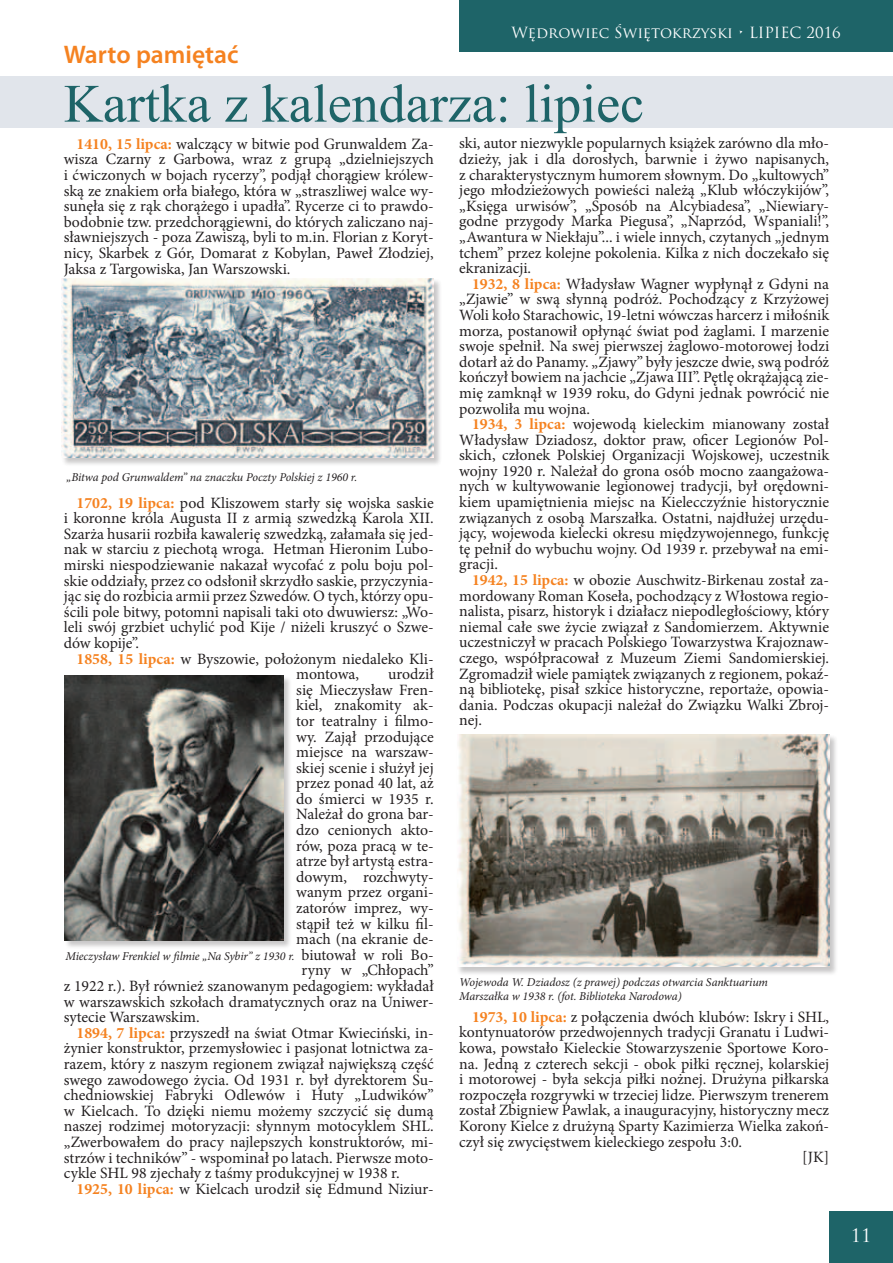
<style>
.page{position:relative;width:893px;height:1263px;background:#fff}
.page>*{position:absolute;margin:0;border:0;box-sizing:border-box;transform-origin:0 0}
.t1{font:54px "Times New Roman";color:#1e6468}
.t2{font:600 25.5px "Myriad Pro";color:#f58220}
.t3{font:18px "Trajan Pro";color:#fff}
.t4{font:15.75px/15.6px "Minion Pro";color:#231f20;text-align:justify}
.t5{font:15px "Trajan Pro";color:#fff}
.t6{font:italic 12px/13.5px "Minion Pro";letter-spacing:-.005em;color:#231f20}
.s1{font-weight:700;color:#f58220}
</style>
<div class="page">
<div style="left:459px;top:0;width:434px;height:51px;background:#1e6468"></div>
<div style="left:829px;top:1212px;width:64px;height:51px;background:#1e6468"></div>
<div style="left:0;top:77px;width:893px;height:51px;background:#e1e5eb"></div>
<div style="left:61px;top:278px;width:381px;height:189px;background:#231f20;opacity:.25"></div>
<img style="left:62px;top:279px;width:372px;height:179px">
<div style="left:457px;top:734px;width:381px;height:242px;background:#231f20;opacity:.25"></div>
<img style="left:457px;top:734px;width:372px;height:233px">
<div style="left:64px;top:675px;width:228px;height:274px;background:#231f20;opacity:.25"></div>
<img style="left:64px;top:675px;width:219px;height:265px">
<h2 class="t2" style="left:64px;top:38px;width:176px">Warto pamiętać</h2>
<p class="t5" style="left:511px;top:23px;width:331px">Wędrowiec Świętokrzyski • LIPIEC 2016</p>
<h1 class="t1" style="left:64px;top:67px;width:582px">Kartka z kalendarza: lipiec</h1>
<p class="t4" style="left:64px;top:136px;width:371px;text-indent:13px"><span class="s1">1410, 15 lipca:</span> walczący w bitwie pod Grunwaldem Za&shy;wisza Czarny z Garbowa, wraz z grupą „dzielniejszych i ćwiczonych w bojach rycerzy”, podjął chorągiew królew&shy;ską ze znakiem orła białego, która w „straszliwej walce wy&shy;sunęła się z rąk chorążego i upadła”. Rycerze ci to prawdo&shy;bodobnie tzw. przedchorągiewni, do których zaliczano naj&shy;sławniejszych - poza Zawiszą, byli to m.in. Florian z Koryt&shy;nicy, Skarbek z Gór, Domarat z Kobylan, Paweł Złodziej, Jaksa z Targowiska, Jan Warszowski.</p>
<p class="t6" style="left:67px;top:470px;width:292px">„Bitwa pod Grunwaldem” na znaczku Poczty Polskiej z 1960 r.</p>
<p class="t4" style="left:64px;top:495px;width:371px;text-indent:13px"><span class="s1">1702, 19 lipca:</span> pod Kliszowem starły się wojska saskie i koronne króla Augusta II z armią szwedzką Karola XII.<br>Szarża husarii rozbiła kawalerię szwedzką, załamała się jed&shy;nak w starciu z piechotą wroga. Hetman Hieronim Lubo&shy;mirski niespodziewanie nakazał wycofać z polu boju pol&shy;skie oddziały, przez co odsłonił skrzydło saskie, przyczynia&shy;jąc się do rozbicia armii przez Szwedów. O tych, którzy opu&shy;ścili pole bitwy, potomni napisali taki oto dwuwiersz: „Wo&shy;leli swój grzbiet uchylić pod Kije / niżeli kruszyć o Szwe&shy;dów kopije”.</p>
<p class="t4" style="left:296px;top:651px;width:139px;text-indent:-220px"><span class="s1">1858, 15 lipca:</span> w Byszowie, położonym niedaleko Kli&shy;montowa,</p>
<p class="t4" style="left:388px;top:666px;width:47px">urodził</p>
<p class="t4" style="left:296px;top:682px;width:139px">się Mieczysław Fren-</p>
<p class="t4" style="left:296px;top:697px;width:139px">kiel, znakomity ak-</p>
<p class="t4" style="left:296px;top:713px;width:139px">tor teatralny i filmo-</p>
<p class="t4" style="left:296px;top:729px;width:139px">wy. Zajął przodujące</p>
<p class="t4" style="left:296px;top:744px;width:139px">miejsce na warszaw-</p>
<p class="t4" style="left:296px;top:760px;width:139px">skiej scenie i służył jej</p>
<p class="t4" style="left:296px;top:775px;width:139px">przez ponad 40 lat, aż</p>
<p class="t4" style="left:296px;top:791px;width:139px">do śmierci w 1935 r.</p>
<p class="t4" style="left:296px;top:807px;width:139px">Należał do grona bar-</p>
<p class="t4" style="left:296px;top:822px;width:139px">dzo cenionych akto-</p>
<p class="t4" style="left:296px;top:838px;width:139px">rów, poza pracą w te-</p>
<p class="t4" style="left:296px;top:853px;width:139px">atrze był artystą estra-</p>
<p class="t4" style="left:296px;top:869px;width:139px">dowym, rozchwyty-</p>
<p class="t4" style="left:296px;top:885px;width:139px">wanym przez organi-</p>
<p class="t4" style="left:296px;top:900px;width:139px">zatorów imprez, wy-</p>
<p class="t4" style="left:296px;top:916px;width:139px">stąpił też w kilku fil-</p>
<p class="t4" style="left:296px;top:931px;width:139px">mach (na ekranie de-</p>
<p class="t4" style="left:302px;top:947px;width:134px">biutował w roli Bo-</p>
<p class="t4" style="left:302px;top:963px;width:134px">ryny w „Chłopach”</p>
<p class="t4" style="left:64px;top:978px;width:371px">z 1922 r.). Był również szanowanym pedagogiem: wykładał</p>
<p class="t4" style="left:64px;top:994px;width:371px">w warszawskich szkołach dramatycznych oraz na Uniwer-</p>
<p class="t4" style="left:64px;top:1009px;width:138px">sytecie Warszawskim.</p>
<p class="t4" style="left:77px;top:1025px;width:359px"><span class="s1">1894, 7 lipca:</span> przyszedł na świat Otmar Kwieciński, in-</p>
<p class="t4" style="left:64px;top:1041px;width:371px">żynier konstruktor, przemysłowiec i pasjonat lotnictwa za-</p>
<p class="t4" style="left:64px;top:1056px;width:371px">razem, który z naszym regionem związał największą część</p>
<p class="t4" style="left:64px;top:1072px;width:371px">swego zawodowego życia. Od 1931 r. był dyrektorem Su-</p>
<p class="t4" style="left:64px;top:1087px;width:371px">chedniowskiej Fabryki Odlewów i Huty „Ludwików”</p>
<p class="t4" style="left:64px;top:1103px;width:371px">w Kielcach. To dzięki niemu możemy szczycić się dumą</p>
<p class="t4" style="left:64px;top:1118px;width:371px">naszej rodzimej motoryzacji: słynnym motocyklem SHL.</p>
<p class="t4" style="left:64px;top:1134px;width:371px">„Zwerbowałem do pracy najlepszych konstruktorów, mi-</p>
<p class="t4" style="left:64px;top:1150px;width:371px">strzów i techników” - wspominał po latach. Pierwsze moto-</p>
<p class="t4" style="left:64px;top:1165px;width:337px">cykle SHL 98 zjechały z taśmy produkcyjnej w 1938 r.</p>
<p class="t4" style="left:77px;top:1181px;width:359px"><span class="s1">1925, 10 lipca:</span> w Kielcach urodził się Edmund Niziur-</p>
<p class="t6" style="left:65px;top:950px;width:231px">Mieczysław Frenkiel w filmie „Na Sybir” z 1930 r.</p>
<p class="t4" style="left:459px;top:136px;width:371px">ski, autor niezwykle popularnych książek zarówno dla mło&shy;dzieży, jak i dla dorosłych, barwnie i żywo napisanych, z charakterystycznym humorem słownym. Do „kultowych” jego młodzieżowych powieści należą „Klub włóczykijów”, „Księga urwisów”, „Sposób na Alcybiadesa”, „Niewiary&shy;godne przygody Marka Piegusa”, „Naprzód, Wspaniali!”, „Awantura w Niekłaju”... i wiele innych, czytanych „jednym tchem” przez kolejne pokolenia. Kilka z nich doczekało się ekranizacji.</p>
<p class="t4" style="left:459px;top:276px;width:371px;text-indent:13px"><span class="s1">1932, 8 lipca:</span> Władysław Wagner wypłynął z Gdyni na „Zjawie” w swą słynną podróż. Pochodzący z Krzyżowej Woli koło Starachowic, 19-letni wówczas harcerz i miłośnik morza, postanowił opłynąć świat pod żaglami. I marzenie swoje spełnił. Na swej pierwszej żaglowo-motorowej łodzi dotarł aż do Panamy. „Zjawy” były jeszcze dwie, swą podróż kończył bowiem na jachcie „Zjawa III”. Pętlę okrążającą zie&shy;mię zamknął w 1939 roku, do Gdyni jednak powrócić nie pozwoliła mu wojna.</p>
<p class="t4" style="left:459px;top:416px;width:371px;text-indent:13px"><span class="s1">1934, 3 lipca:</span> wojewodą kieleckim mianowany został Władysław Dziadosz, doktor praw, oficer Legionów Pol&shy;skich, członek Polskiej Organizacji Wojskowej, uczestnik wojny 1920 r. Należał do grona osób mocno zaangażowa&shy;nych w kultywowanie legionowej tradycji, był orędowni&shy;kiem upamiętnienia miejsc na Kielecczyźnie historycznie związanych z osobą Marszałka. Ostatni, najdłużej urzędu&shy;jący, wojewoda kielecki okresu międzywojennego, funkcję tę pełnił do wybuchu wojny. Od 1939 r. przebywał na emi&shy;gracji.</p>
<p class="t4" style="left:459px;top:572px;width:371px;text-indent:13px"><span class="s1">1942, 15 lipca:</span> w obozie Auschwitz-Birkenau został za&shy;mordowany Roman Koseła, pochodzący z Włostowa regio&shy;nalista, pisarz, historyk i działacz niepodległościowy, który niemal całe swe życie związał z Sandomierzem. Aktywnie uczestniczył w pracach Polskiego Towarzystwa Krajoznaw&shy;czego, współpracował z Muzeum Ziemi Sandomierskiej.<br>Zgromadził wiele pamiątek związanych z regionem, pokaź&shy;ną bibliotekę, pisał szkice historyczne, reportaże, opowia&shy;dania. Podczas okupacji należał do Związku Walki Zbroj&shy;nej.</p>
<p class="t6" style="left:459px;top:976px;width:310px">Wojewoda W. Dziadosz (z prawej) podczas otwarcia Sanktuarium<br>Marszałka w 1938 r. (fot. Biblioteka Narodowa)</p>
<p class="t4" style="left:472px;top:1009px;width:359px"><span class="s1">1973, 10 lipca:</span> z połączenia dwóch klubów: Iskry i SHL,</p>
<p class="t4" style="left:459px;top:1025px;width:371px">kontynuatorów przedwojennych tradycji Granatu i Ludwi-</p>
<p class="t4" style="left:459px;top:1040px;width:371px">kowa, powstało Kieleckie Stowarzyszenie Sportowe Koro-</p>
<p class="t4" style="left:459px;top:1056px;width:371px">na. Jedną z czterech sekcji - obok piłki ręcznej, kolarskiej</p>
<p class="t4" style="left:459px;top:1071px;width:371px">i motorowej - była sekcja piłki nożnej. Drużyna piłkarska</p>
<p class="t4" style="left:459px;top:1087px;width:371px">rozpoczęła rozgrywki w trzeciej lidze. Pierwszym trenerem</p>
<p class="t4" style="left:459px;top:1103px;width:371px">został Zbigniew Pawlak, a inauguracyjny, historyczny mecz</p>
<p class="t4" style="left:459px;top:1118px;width:371px">Korony Kielce z drużyną Sparty Kazimierza Wielka zakoń-</p>
<p class="t4" style="left:459px;top:1134px;width:284px">czył się zwycięstwem kieleckiego zespołu 3:0.</p>
<p class="t4" style="left:802px;top:1149px;width:28px">[JK]</p>
<p class="t3" style="left:851px;top:1224px;width:22px">11</p>
</div>
